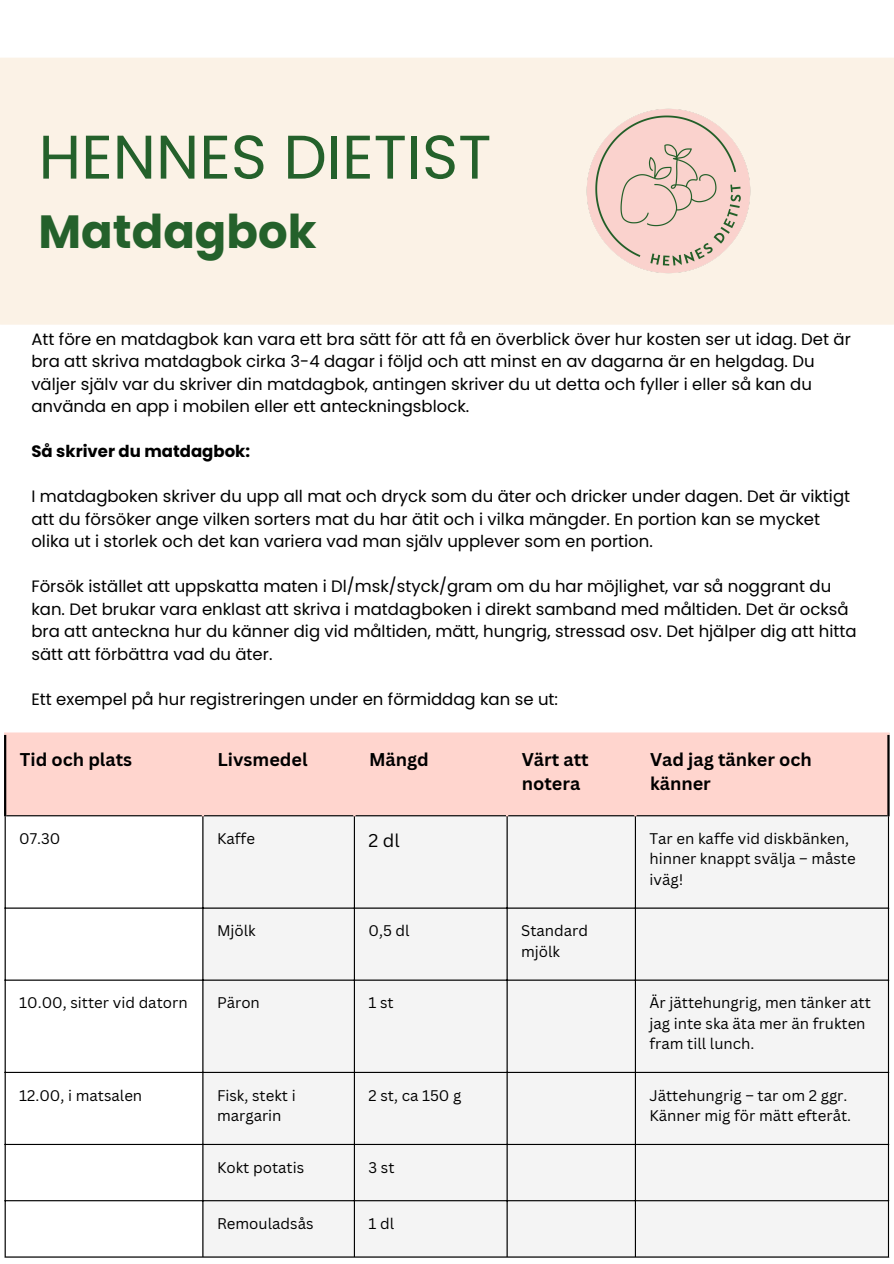
<style>
.page{position:relative;width:894px;height:1264px;background:#fff}
.page>*{position:absolute;margin:0;border:0;box-sizing:border-box;transform-origin:0 0}
.t1{font:61.5px "Poppins";color:#24612b}
.t2{font:700 46.5px "Poppins";color:#24612b}
.t3{font:700 18px/24.8px "Canva Sans";color:#000}
.t4{font:18px "Canva Sans";color:#000}
.t5{font:16.5px/22.5px "Poppins";color:#000}
.t6{font:700 16.5px "Poppins";color:#000}
.t7{font:15px/20.2px "Canva Sans";color:#000}
</style>
<div class="page">
<div style="left:0;top:58px;width:893px;height:267px;background:#fbf2e6"></div>
<img style="left:568px;top:91px;width:200px;height:200px">
<div style="left:6px;top:734px;width:881px;height:81px;background:#ffd5ce"></div>
<svg style="left:6px;top:816px;width:196px;height:386px"></svg>
<div style="left:203px;top:816px;width:684px;height:440px;background:#f4f4f4"></div>
<hr style="left:5px;top:816px;width:1px;height:440px;background:#000">
<hr style="left:202px;top:816px;width:1px;height:440px;background:#000">
<hr style="left:354px;top:816px;width:1px;height:440px;background:#000">
<hr style="left:506px;top:816px;width:1px;height:440px;background:#000">
<hr style="left:634px;top:816px;width:1px;height:440px;background:#000">
<hr style="left:887px;top:816px;width:1px;height:440px;background:#000">
<hr style="left:6px;top:815px;width:881px;height:1px;background:#000">
<hr style="left:5px;top:907px;width:883px;height:1px;background:#000">
<hr style="left:5px;top:979px;width:883px;height:1px;background:#000">
<hr style="left:5px;top:1071px;width:883px;height:1px;background:#000">
<hr style="left:5px;top:1143px;width:883px;height:1px;background:#000">
<hr style="left:5px;top:1200px;width:883px;height:1px;background:#000">
<hr style="left:5px;top:1256px;width:883px;height:1px;background:#000">
<hr style="left:4px;top:734px;width:2px;height:82px;background:#000">
<hr style="left:887px;top:734px;width:2px;height:82px;background:#000">
<hr style="left:202px;top:734px;width:2px;height:82px;background:#ffd5ce">
<hr style="left:353px;top:734px;width:2px;height:82px;background:#ffd5ce">
<hr style="left:506px;top:734px;width:2px;height:82px;background:#ffd5ce">
<hr style="left:634px;top:734px;width:2px;height:82px;background:#ffd5ce">
<hr style="left:4px;top:732px;width:885px;height:2px;background:#ffd5ce">
<p class="t1" style="left:39px;top:114px;width:454px">HENNES DIETIST</p>
<p class="t2" style="left:39px;top:199px;width:279px">Matdagbok</p>
<h2 class="t5" style="left:31px;top:328px;width:820px">Att före en matdagbok kan vara ett bra sätt för att få en överblick över hur kosten ser ut idag. Det är bra att skriva matdagbok cirka 3-4 dagar i följd och att minst en av dagarna är en helgdag. Du väljer själv var du skriver din matdagbok, antingen skriver du ut detta och fyller i eller så kan du använda en app i mobilen eller ett anteckningsblock.</h2>
<p class="t6" style="left:31px;top:440px;width:220px">Så skriver du matdagbok:</p>
<p class="t5" style="left:31px;top:485px;width:820px">I matdagboken skriver du upp all mat och dryck som du äter och dricker under dagen. Det är viktigt att du försöker ange vilken sorters mat du har ätit och i vilka mängder. En portion kan se mycket olika ut i storlek och det kan variera vad man själv upplever som en portion.</p>
<p class="t5" style="left:31px;top:575px;width:826px">Försök istället att uppskatta maten i Dl/msk/styck/gram om du har möjlighet, var så noggrant du kan. Det brukar vara enklast att skriva i matdagboken i direkt samband med måltiden. Det är också bra att anteckna hur du känner dig vid måltiden, mätt, hungrig, stressad osv. Det hjälper dig att hitta sätt att förbättra vad du äter.</p>
<p class="t5" style="left:31px;top:688px;width:528px">Ett exempel på hur registreringen under en förmiddag kan se ut:</p>
<p class="t3" style="left:20px;top:746px;width:114px">Tid och plats</p>
<p class="t3" style="left:217px;top:746px;width:91px">Livsmedel</p>
<p class="t3" style="left:369px;top:746px;width:61px">Mängd</p>
<p class="t3" style="left:521px;top:746px;width:68px">Värt att notera</p>
<p class="t3" style="left:650px;top:746px;width:163px">Vad jag tänker och känner</p>
<p class="t7" style="left:19px;top:828px;width:43px">07.30</p>
<p class="t7" style="left:217px;top:828px;width:39px">Kaffe</p>
<p class="t4" style="left:368px;top:828px;width:33px">2 dl</p>
<p class="t7" style="left:649px;top:828px;width:208px">Tar en kaffe vid diskbänken, hinner knappt svälja – måste iväg!</p>
<p class="t7" style="left:217px;top:920px;width:40px">Mjölk</p>
<p class="t7" style="left:368px;top:920px;width:43px">0,5 dl</p>
<p class="t7" style="left:521px;top:920px;width:68px">Standard</p>
<p class="t7" style="left:521px;top:940px;width:40px">mjölk</p>
<p class="t7" style="left:19px;top:992px;width:170px">10.00, sitter vid datorn</p>
<p class="t7" style="left:217px;top:992px;width:44px">Päron</p>
<p class="t7" style="left:368px;top:992px;width:27px">1 st</p>
<p class="t7" style="left:649px;top:992px;width:223px">Är jättehungrig, men tänker att jag inte ska äta mer än frukten fram till lunch.</p>
<p class="t7" style="left:19px;top:1084px;width:124px">12.00, i matsalen</p>
<p class="t7" style="left:217px;top:1084px;width:80px">Fisk, stekt i margarin</p>
<p class="t7" style="left:368px;top:1084px;width:94px">2 st, ca 150 g</p>
<p class="t7" style="left:649px;top:1084px;width:203px">Jättehungrig – tar om 2 ggr.<br>Känner mig för mätt efteråt.</p>
<p class="t7" style="left:217px;top:1156px;width:89px">Kokt potatis</p>
<p class="t7" style="left:368px;top:1156px;width:27px">3 st</p>
<p class="t7" style="left:217px;top:1213px;width:98px">Remouladsås</p>
<p class="t7" style="left:368px;top:1213px;width:27px">1 dl</p>
</div>
